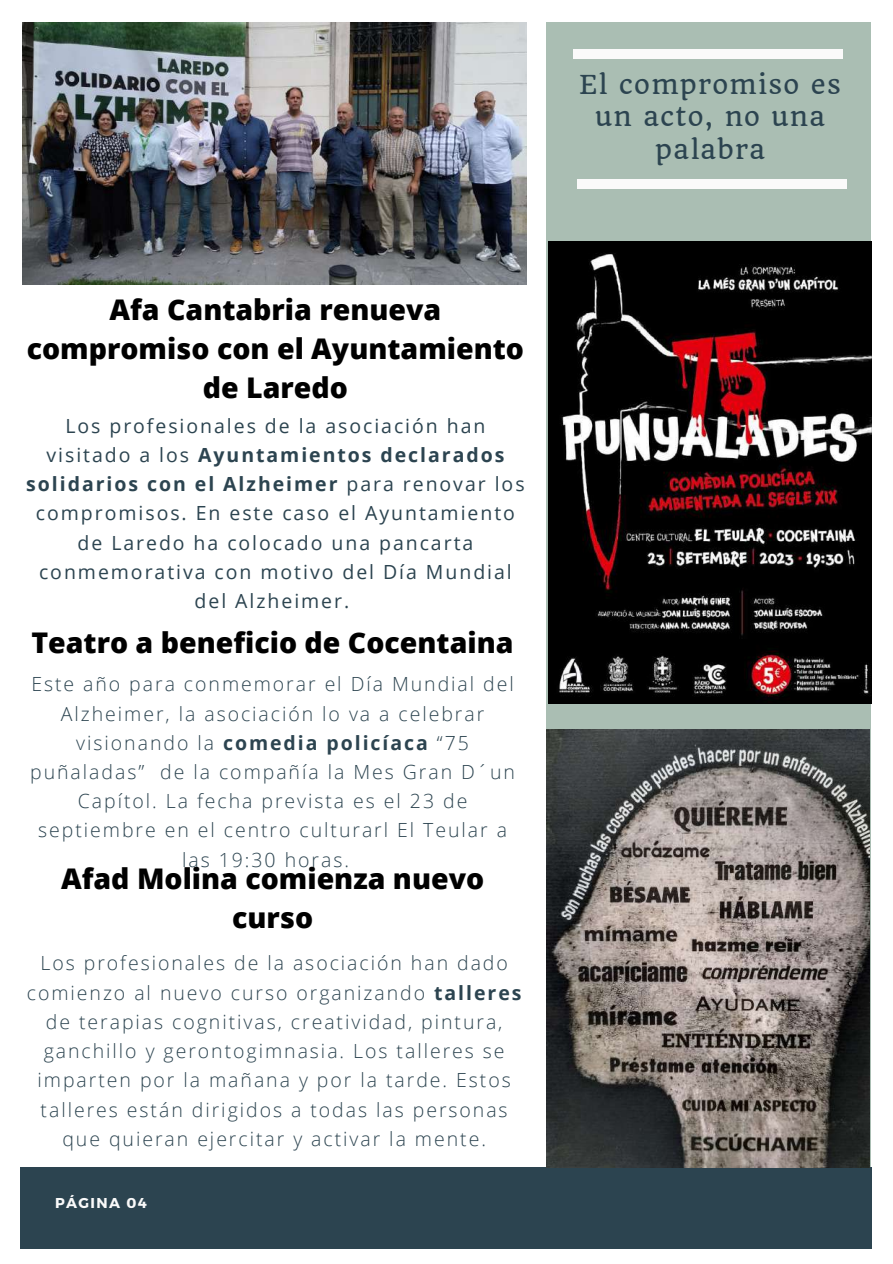
<style>
.page{position:relative;width:893px;height:1264px;background:#fff}
.page>*{position:absolute;margin:0;border:0;box-sizing:border-box;transform-origin:0 0}
.t1{font:800 28.5px/39.3px "Open Sans";color:#000;text-align:center}
.t2{font:25.5px/32.5px "Quando";letter-spacing:.05em;color:#2c4450;text-align:center}
.t3{font:300 19.5px/29.2px "Open Sans";letter-spacing:.1em;color:#2c4450;text-align:center}
.t4{font:19.5px/29.2px "Open Sans";letter-spacing:.1em;color:#2c4450;text-align:center}
.t5{font:700 19.5px "Open Sans";letter-spacing:.1em;color:#2c4450}
.t6{font:700 14.25px "Montserrat";letter-spacing:.1em;color:#fafafa}
.s1{font-weight:700}
.s2{font-weight:300}
</style>
<div class="page">
<div style="left:546px;top:22px;width:324px;height:1145px;background:#aabeb3"></div>
<div style="left:20px;top:1167px;width:851px;height:81px;background:#2c4450"></div>
<div style="left:573px;top:49px;width:270px;height:9px;background:#fafafa"></div>
<div style="left:577px;top:179px;width:270px;height:9px;background:#fafafa"></div>
<img style="left:22px;top:22px;width:504px;height:262px">
<img style="left:548px;top:241px;width:323px;height:462px">
<img style="left:546px;top:729px;width:323px;height:438px">
<h1 class="t1" style="left:27px;top:289px;width:499px">Afa Cantabria renueva compromiso con el Ayuntamiento de Laredo</h1>
<p class="t4" style="left:26px;top:410px;width:500px">Los profesionales de la asociación han visitado a los <span class="s1">Ayuntamientos declarados solidarios con el Alzheimer</span> para renovar los compromisos. En este caso el Ayuntamiento de Laredo ha colocado una pancarta conmemorativa con motivo del Día Mundial del Alzheimer.</p>
<h1 class="t1" style="left:31px;top:622px;width:483px">Teatro a beneficio de Cocentaina</h1>
<p class="t3" style="left:31px;top:669px;width:484px">Este año para conmemorar el Día Mundial del</p>
<p class="t3" style="left:61px;top:698px;width:425px">Alzheimer, la asociación lo va a celebrar</p>
<p class="t5" style="left:76px;top:729px;width:394px"><span class="s2">visionando la</span> comedia policíaca <span class="s2">“75</span></p>
<p class="t3" style="left:30px;top:756px;width:486px">puñaladas” de la compañía la Mes Gran D´un</p>
<p class="t3" style="left:78px;top:786px;width:391px">Capítol. La fecha prevista es el 23 de</p>
<p class="t3" style="left:38px;top:815px;width:470px">septiembre en el centro culturarl El Teular a</p>
<p class="t3" style="left:182px;top:844px;width:168px">las 19:30 horas.</p>
<h1 class="t1" style="left:61px;top:858px;width:424px">Afad Molina comienza nuevo curso</h1>
<p class="t3" style="left:27px;top:948px;width:496px">Los profesionales de la asociación han dado comienzo al nuevo curso organizando <span class="s1">talleres </span>de terapias cognitivas, creatividad, pintura, ganchillo y gerontogimnasia. Los talleres se imparten por la mañana y por la tarde. Estos talleres están dirigidos a todas las personas que quieran ejercitar y activar la mente.</p>
<p class="t6" style="left:55px;top:1193px;width:93px">PÁGINA 04</p>
<h2 class="t2" style="left:579px;top:68px;width:263px">El compromiso es un acto, no una palabra</h2>
</div>
